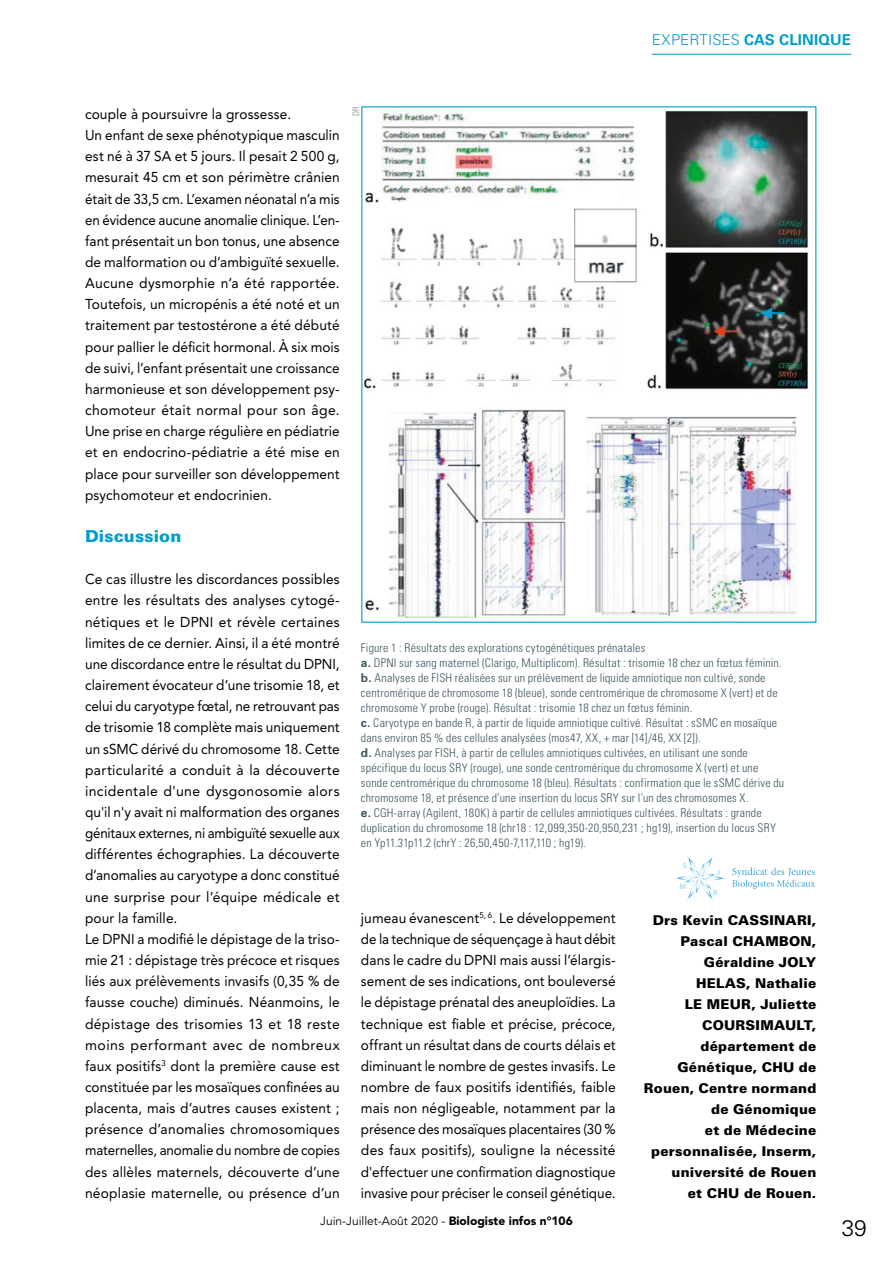
<style>
.page{position:relative;width:893px;height:1263px;background:#fff}
.page>*{position:absolute;margin:0;border:0;box-sizing:border-box;transform-origin:0 0}
.t1{font:300 22.5px "Univers LT Std";color:#000}
.t2{font:900 16.5px "Univers LT Std";letter-spacing:.005em;color:#009dcc}
.t3{font:700 15px "Univers LT Std";letter-spacing:.01em;color:#009dcb}
.t4{font:14.25px/21.1px "Avenir LT Std";letter-spacing:.01em;color:#000;scale:.96 1}
.t5{font:900 13.5px/21px "Univers LT Std";letter-spacing:.015em;color:#000;text-align:right}
.t6{font:300 condensed 12px/15px "Univers LT Std";letter-spacing:.015em;color:#3d5560}
.t7{font:12px "Avenir LT Std";color:#000}
.t8{font:300 condensed 9px "Univers LT Std";color:#878787}
.t9{font:7.8px "Myriad Pro";color:#80ceee}
.s1{font-weight:300}
.s2{font-weight:700;font-stretch:normal}
.s3{font-weight:900}
</style>
<div class="page">
<img style="left:364px;top:110px;width:445px;height:509px">
<svg style="left:675px;top:856px;width:50px;height:44px"></svg>
<svg style="left:732px;top:867px;width:83px;height:22px"></svg>
<hr style="left:652px;top:54px;width:199px;height:1px;background:#009dcb">
<p class="t3" style="left:652px;top:31px;width:201px"><span class="s1">EXPERTISES</span> CAS CLINIQUE</p>
<p class="t4" style="left:85px;top:104px;width:267px">couple à poursuivre la grossesse.<br>Un enfant de sexe phénotypique masculin est né à 37 SA et 5 jours. Il pesait 2 500 g, mesurait 45 cm et son périmètre crânien était de 33,5 cm. L’examen néonatal n’a mis en évidence aucune anomalie clinique. L’en&shy;fant présentait un bon tonus, une absence de malformation ou d’ambiguïté sexuelle.<br>Aucune dysmorphie n’a été rapportée.<br>Toutefois, un micropénis a été noté et un traitement par testostérone a été débuté pour pallier le déficit hormonal. À six mois de suivi, l’enfant présentait une croissance harmonieuse et son développement psy&shy;chomoteur était normal pour son âge.<br>Une prise en charge régulière en pédiatrie et en endocrino-pédiatrie a été mise en place pour surveiller son développement psychomoteur et endocrinien.</p>
<p class="t2" style="left:85px;top:526px;width:98px">Discussion</p>
<p class="t4" style="left:85px;top:569px;width:267px">Ce cas illustre les discordances possibles entre les résultats des analyses cytogé&shy;nétiques et le DPNI et révèle certaines limites de ce dernier. Ainsi, il a été montré une discordance entre le résultat du DPNI, clairement évocateur d’une trisomie 18, et celui du caryotype fœtal, ne retrouvant pas de trisomie 18 complète mais uniquement un sSMC dérivé du chromosome 18. Cette particularité a conduit à la découverte incidentale d'une dysgonosomie alors qu'il n'y avait ni malformation des organes génitaux externes, ni ambiguïté sexuelle aux différentes échographies. La découverte d’anomalies au caryotype a donc constitué une surprise pour l’équipe médicale et pour la famille.<br>Le DPNI a modifié le dépistage de la triso&shy;mie 21 : dépistage très précoce et risques liés aux prélèvements invasifs (0,35 % de fausse couche) diminués. Néanmoins, le dépistage des trisomies 13 et 18 reste moins performant avec de nombreux faux positifs<sup>3</sup> dont la première cause est constituée par les mosaïques confinées au placenta, mais d’autres causes existent ; présence d’anomalies chromosomiques maternelles, anomalie du nombre de copies des allèles maternels, découverte d’une néoplasie maternelle, ou présence d’un</p>
<p class="t8" style="left:351px;top:116px;width:11px;rotate:-90deg">DR</p>
<p class="t6" style="left:361px;top:640px;width:425px">Figure 1 : Résultats des explorations cytogénétiques prénatales<br><span class="s2">a.</span> DPNI sur sang maternel (Clarigo, Multiplicom). Résultat : trisomie 18 chez un fœtus féminin. <span class="s2">b.</span> Analyses de FISH réalisées sur un prélèvement de liquide amniotique non cultivé, sonde centromérique de chromosome 18 (bleue), sonde centromérique de chromosome X (vert) et de chromosome Y probe (rouge). Résultat : trisomie 18 chez un fœtus féminin.<br><span class="s2">c.</span> Caryotype en bande R, à partir de liquide amniotique cultivé. Résultat : sSMC en mosaïque dans environ 85 % des cellules analysées (mos47, XX, + mar [14]/46, XX [2]).<br><span class="s2">d.</span> Analyses par FISH, à partir de cellules amniotiques cultivées, en utilisant une sonde spécifique du locus SRY (rouge), une sonde centromérique du chromosome X (vert) et une sonde centromérique du chromosome 18 (bleu). Résultats : confirmation que le sSMC dérive du chromosome 18, et présence d’une insertion du locus SRY sur l’un des chromosomes X.<br><span class="s2">e.</span> CGH-array (Agilent, 180K) à partir de cellules amniotiques cultivées. Résultats : grande duplication du chromosome 18 (chr18 : 12,099,350-20,950,231 ; hg19), insertion du locus SRY en Yp11.31p11.2 (chrY : 26,50,450-7,117,110 ; hg19).</p>
<p class="t4" style="left:361px;top:907px;width:267px;text-align:justify">jumeau évanescent<sup>5,</sup> <sup>6</sup>. Le développement de la technique de séquençage à haut débit dans le cadre du DPNI mais aussi l’élargis&shy;sement de ses indications, ont bouleversé le dépistage prénatal des aneuploïdies. La technique est fiable et précise, précoce, offrant un résultat dans de courts délais et diminuant le nombre de gestes invasifs. Le nombre de faux positifs identifiés, faible mais non négligeable, notamment par la présence des mosaïques placentaires (30 % des faux positifs), souligne la nécessité d'effectuer une confirmation diagnostique invasive pour préciser le conseil génétique.</p>
<p class="t9" style="left:683px;top:861px;width:5px">S</p>
<p class="t9" style="left:680px;top:881px;width:8px">M</p>
<p class="t9" style="left:717px;top:867px;width:4px">J</p>
<p class="t9" style="left:713px;top:888px;width:6px">B</p>
<p class="t5" style="left:644px;top:910px;width:174px">Drs Kevin CASSINARI,<br>Pascal CHAMBON,<br>Géraldine JOLY<br>HELAS, Nathalie<br>LE MEUR, Juliette<br>COURSIMAULT, département de<br>Génétique, CHU de<br>Rouen, Centre normand de Génomique<br>et de Médecine personnalisée, Inserm, université de Rouen<br>et CHU de Rouen.</p>
<p class="t7" style="left:320px;top:1214px;width:254px">Juin-Juillet-Août 2020 - <span class="s3">Biologiste infos n°106</span></p>
<h1 class="t1" style="left:842px;top:1214px;width:27px">39</h1>
</div>
